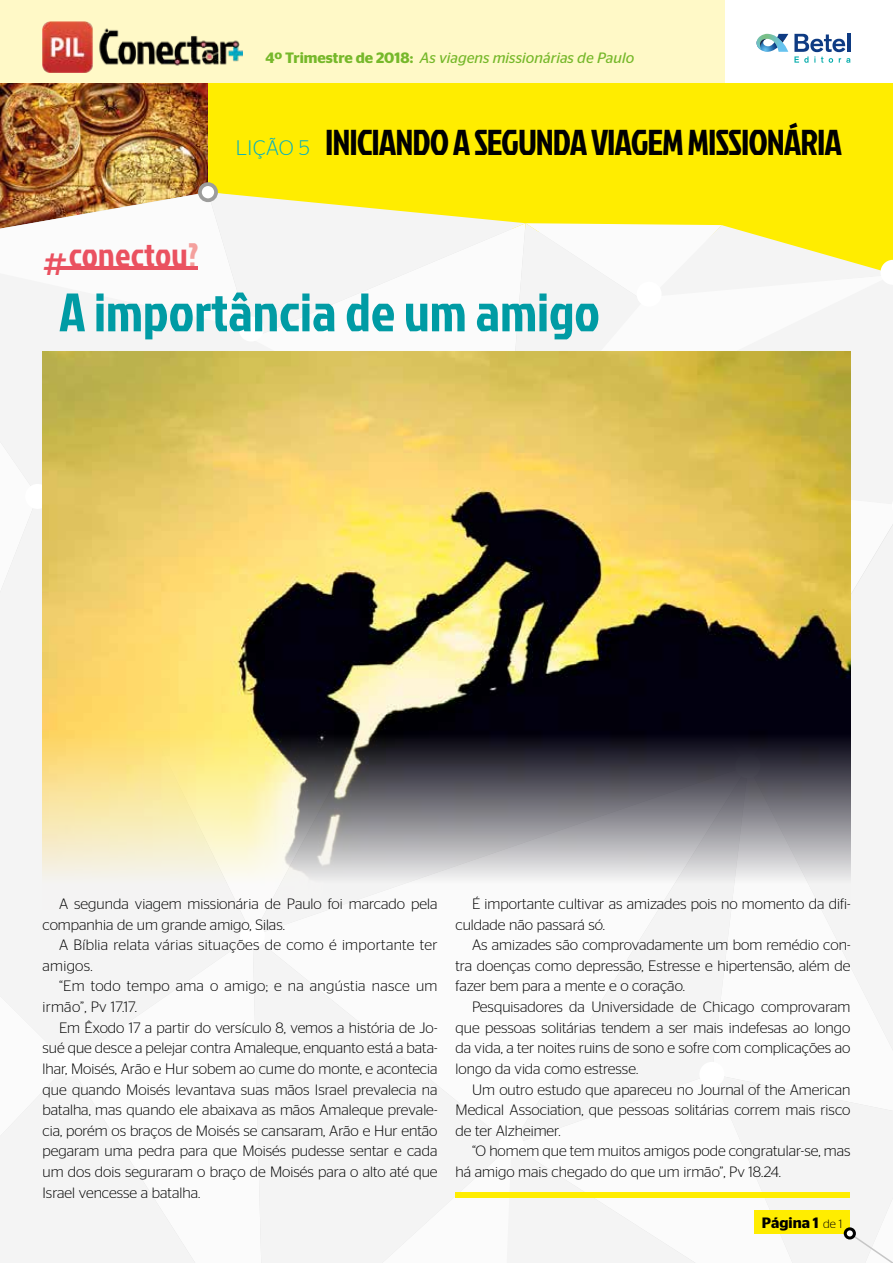
<style>
.page{position:relative;width:893px;height:1263px;background:#fff}
.page>*{position:absolute;margin:0;border:0;box-sizing:border-box;transform-origin:0 0}
.t1{font:54px "Jockey One";color:#009ba4}
.t2{font:36px "Jockey One";letter-spacing:-.03em;color:#000}
.t3{font:34.05px "Jockey One";letter-spacing:.01em;color:#ea5160}
.t4{font:300 15px/20.7px "Stag Sans";color:#000;text-align:justify}
.t5{font:300 15px/20.7px "Stag Sans";letter-spacing:.02em;color:#000}
.t6{font:italic 15px "Stag Sans";color:#76b82a}
.t7{font:600 15px "Stag Sans";color:#000}
.s1{font-weight:600;font-style:normal}
.s2{font-size:40.8px}
.s3{color:#f4a09d}
.s4{font-family:"Stag Sans";font-weight:300;font-size:21px;color:#00aec3}
.s5{font-weight:300;font-size:12px}
</style>
<div class="page">
<div style="left:0;top:0;width:893px;height:124px;background:#fff9c7"></div>
<div style="left:725px;top:0;width:168px;height:124px;background:#fff"></div>
<div style="left:43px;top:84px;width:850px;height:235px;background:#ffed00"></div>
<img style="left:0;top:84px;width:208px;height:108px">
<img style="left:0;top:192px;width:208px;height:81px">
<div style="left:0;top:273px;width:251px;height:190px;background:#f4f4f4"></div>
<svg style="left:208px;top:193px;width:315px;height:146px;fill:#f8f4f4"></svg>
<div style="left:251px;top:223px;width:255px;height:129px;background:#fbfbfb"></div>
<div style="left:0;top:442px;width:38px;height:44px;background:#f4f4f4"></div>
<div style="left:0;top:508px;width:247px;height:488px;background:#f4f4f4"></div>
<div style="left:258px;top:909px;width:72px;height:23px;background:#f4f4f4"></div>
<div style="left:850px;top:524px;width:43px;height:242px;background:#f4f4f4"></div>
<div style="left:69px;top:936px;width:178px;height:60px;background:#f4f4f4"></div>
<div style="left:253px;top:944px;width:248px;height:319px;background:#f4f4f4"></div>
<div style="left:556px;top:909px;width:156px;height:165px;background:#f4f4f4"></div>
<svg style="left:712px;top:766px;width:181px;height:295px"></svg>
<svg style="left:518px;top:1074px;width:182px;height:67px"></svg>
<div style="left:382px;top:1145px;width:313px;height:118px;background:#f4f4f4"></div>
<svg style="left:0;top:996px;width:264px;height:267px"></svg>
<svg style="left:506px;top:223px;width:387px;height:250px"></svg>
<div style="left:699px;top:1061px;width:26px;height:26px;background:#fff;border-radius:50%"></div>
<div style="left:499px;top:1132px;width:25px;height:26px;background:#fff;border-radius:50%"></div>
<div style="left:240px;top:923px;width:25px;height:25px;background:#fff;border-radius:50%"></div>
<div style="left:56px;top:1051px;width:25px;height:26px;background:#fff;border-radius:50%"></div>
<div style="left:636px;top:281px;width:26px;height:26px;background:#fff;border-radius:50%"></div>
<div style="left:238px;top:316px;width:26px;height:26px;background:#fff;border-radius:50%"></div>
<div style="left:25px;top:484px;width:25px;height:25px;background:#fff;border-radius:50%"></div>
<div style="left:200px;top:184px;width:16px;height:16px;background:#fff;border-radius:50%"></div>
<div style="left:198px;top:182px;width:20px;height:20px;border:4px solid #9d9d9c;border-radius:50%"></div>
<img style="left:43px;top:352px;width:807px;height:557px">
<div style="left:455px;top:1192px;width:395px;height:6px;background:#ffed00"></div>
<hr style="left:59px;top:267px;width:139px;height:3px;background:#ea5160">
<svg style="left:794px;top:34px;width:56px;height:29px"></svg>
<svg style="left:756px;top:34px;width:32px;height:18px"></svg>
<img style="left:43px;top:22px;width:200px;height:51px">
<div style="left:717px;top:1076px;width:176px;height:187px;background:#f4f4f4"></div>
<div style="left:755px;top:1210px;width:95px;height:23px;background:#ffed00"></div>
<div style="left:845px;top:1229px;width:9px;height:9px;background:#fff;border-radius:50%"></div>
<div style="left:844px;top:1227px;width:12px;height:12px;border:3px solid #000;border-radius:50%"></div>
<p class="t6" style="left:266px;top:49px;width:370px"><span class="s1">4º Trimestre de 2018:</span> As viagens missionárias de Paulo</p>
<h3 class="t3" style="left:43px;top:230px;width:158px"><span class="s2">#</span>conectou<span class="s3">?</span></h3>
<h2 class="t2" style="left:236px;top:116px;width:608px"><span class="s4">LIÇÃO 5</span> INICIANDO A SEGUNDA VIAGEM MISSIONÁRIA</h2>
<h1 class="t1" style="left:59px;top:273px;width:542px">A importância de um amigo</h1>
<p class="t4" style="left:43px;top:893px;width:396px;text-indent:16px">A segunda viagem missionária de Paulo foi marcado pela companhia de um grande amigo, Silas.</p>
<p class="t5" style="left:43px;top:934px;width:396px;text-indent:16px">A Bíblia relata várias situações de como é importante ter amigos.</p>
<p class="t5" style="left:43px;top:975px;width:396px;text-indent:16px">“Em todo tempo ama o amigo; e na angústia nasce um irmão”, Pv 17.17.</p>
<p class="t4" style="left:43px;top:1017px;width:397px;text-indent:17px">Em Êxodo 17 a partir do versículo 8, vemos a história de Jo&shy;sué que desce a pelejar contra Amaleque, enquanto está a bata&shy;lhar, Moisés, Arão e Hur sobem ao cume do monte, e acontecia que quando Moisés levantava suas mãos Israel prevalecia na batalha, mas quando ele abaixava as mãos Amaleque prevale&shy;cia, porém os braços de Moisés se cansaram, Arão e Hur então pegaram uma pedra para que Moisés pudesse sentar e cada um dos dois seguraram o braço de Moisés para o alto até que Israel vencesse a batalha.</p>
<p class="t4" style="left:455px;top:893px;width:396px;text-indent:16px">É importante cultivar as amizades pois no momento da difi&shy;culdade não passará só.</p>
<p class="t4" style="left:455px;top:934px;width:396px;text-indent:16px">As amizades são comprovadamente um bom remédio con&shy;tra doenças como depressão, Estresse e hipertensão, além de fazer bem para a mente e o coração.</p>
<p class="t4" style="left:455px;top:996px;width:396px;text-indent:16px">Pesquisadores da Universidade de Chicago comprovaram que pessoas solitárias tendem a ser mais indefesas ao longo da vida, a ter noites ruins de sono e sofre com complicações ao longo da vida como estresse.</p>
<p class="t4" style="left:455px;top:1079px;width:396px;text-indent:16px">Um outro estudo que apareceu no Journal of the American Medical Association, que pessoas solitárias correm mais risco de ter Alzheimer.</p>
<p class="t4" style="left:455px;top:1140px;width:396px;text-indent:16px">“O homem que tem muitos amigos pode congratular-se, mas há amigo mais chegado do que um irmão”, Pv 18.24.</p>
<p class="t7" style="left:762px;top:1214px;width:82px">Página 1 <span class="s5">de 1</span></p>
</div>
